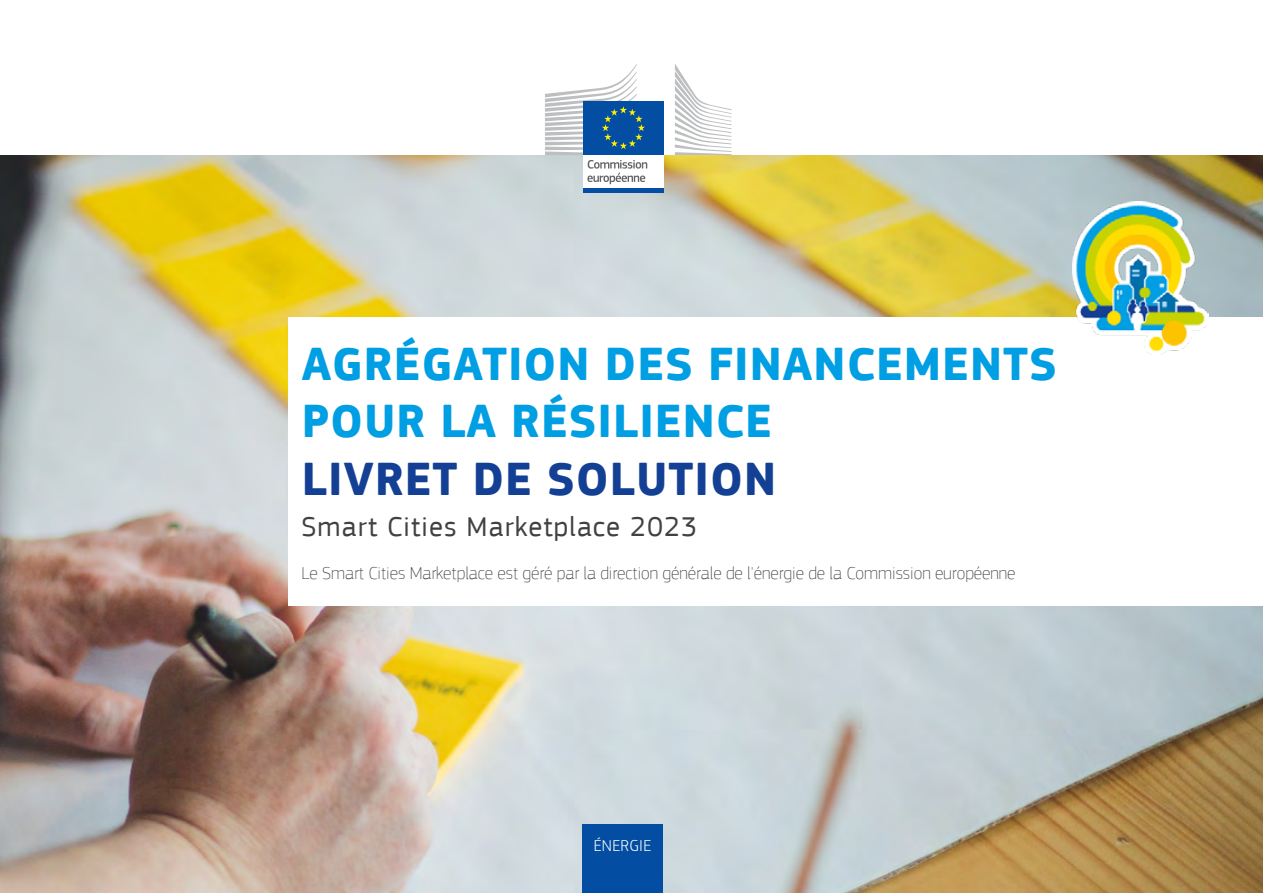
<style>
.page{position:relative;width:1263px;height:893px;background:#fff}
.page>*{position:absolute;margin:0;border:0;box-sizing:border-box;transform-origin:0 0}
.t1{font:700 48px/57.6px "EC Square Sans Pro";letter-spacing:.02em;color:#009ee3}
.t2{font:700 48px "EC Square Sans Pro";letter-spacing:.02em;color:#134094}
.t3{font:28.5px "EC Square Sans Pro";letter-spacing:.04em;color:#414141}
.White_text_on_images{font:100 18px "EC Square Sans Pro";color:#414141}
.t4{font:300 16.5px "EC Square Sans Pro";letter-spacing:.02em;color:#fff}
</style>
<div class="page">
<img style="left:0;top:155px;width:1263px;height:738px">
<div style="left:289px;top:317px;width:974px;height:288px;background:#fff"></div>
<div style="left:582px;top:825px;width:81px;height:68px;background:#034ea2"></div>
<img style="left:1072px;top:202px;width:137px;height:152px">
<div style="left:583px;top:153px;width:80px;height:36px;background:#fff"></div>
<div style="left:583px;top:101px;width:80px;height:54px;background:#034ea2"></div>
<div style="left:583px;top:188px;width:80px;height:5px;background:#034ea2"></div>
<svg style="left:675px;top:64px;width:56px;height:91px"></svg>
<svg style="left:545px;top:64px;width:102px;height:120px"></svg>
<p class="t1" style="left:302px;top:337px;width:757px">AGRÉGATION DES FINANCEMENTS<br>POUR LA RÉSILIENCE</p>
<p class="t2" style="left:302px;top:450px;width:476px">LIVRET DE SOLUTION</p>
<p class="t3" style="left:301px;top:510px;width:397px">Smart Cities Marketplace 2023</p>
<p class="White_text_on_images" style="left:301px;top:562px;width:716px">Le Smart Cities Marketplace est géré par la direction générale de l'énergie de la Commission européenne</p>
<p class="t4" style="left:594px;top:836px;width:59px">ÉNERGIE</p>
</div>
